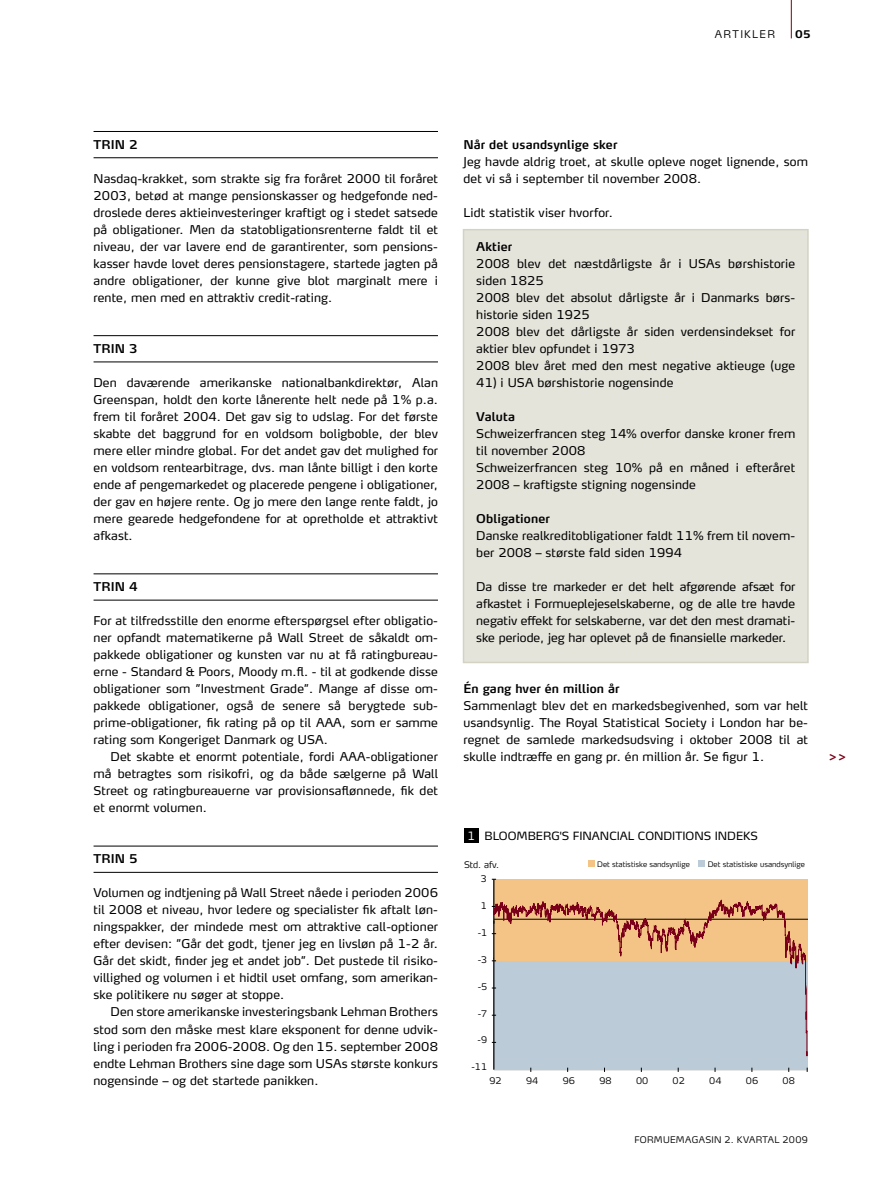
<style>
.page{position:relative;width:893px;height:1191px;background:#fff}
.page>*{position:absolute;margin:0;border:0;box-sizing:border-box;transform-origin:0 0}
.t1{font:12px/17px "Max TF";letter-spacing:.01em;color:#000;text-align:justify}
.t2{font:600 12px "Max TF";letter-spacing:.01em;color:#000}
.t3{font:700 12px "Max TF";color:#790018}
.t4{font:11.25px "Max TF";color:#000}
.t5{font:300 10.5px "Max TF";letter-spacing:.125em;color:#000}
.t6{font:700 10.5px "Max TF";color:#000}
.t7{font:300 9px "Max TF";letter-spacing:.025em;color:#000}
.t8{font:300 7.5px "Max TF";color:#000}
.s1{font-weight:300;color:#fff}
</style>
<div class="page">
<hr style="left:791px;top:0;width:1px;height:38px;background:#790018">
<div style="left:463px;top:229px;width:346px;height:434px;background:#e5e4db;border:2px solid #d3d2c4"></div>
<hr style="left:94px;top:131px;width:344px;height:1px;background:#000">
<hr style="left:94px;top:157px;width:344px;height:1px;background:#000">
<hr style="left:94px;top:335px;width:344px;height:1px;background:#000">
<hr style="left:94px;top:361px;width:344px;height:1px;background:#000">
<hr style="left:94px;top:573px;width:344px;height:1px;background:#000">
<hr style="left:94px;top:600px;width:344px;height:1px;background:#000">
<hr style="left:94px;top:845px;width:344px;height:1px;background:#000">
<hr style="left:94px;top:872px;width:344px;height:1px;background:#000">
<hr style="left:494px;top:1069px;width:314px;height:1px;background:#000">
<div style="left:494px;top:879px;width:314px;height:82px;background:#f3c486"></div>
<div style="left:494px;top:961px;width:314px;height:108px;background:#bbcbd7"></div>
<div style="left:464px;top:828px;width:14px;height:14px;background:#000"></div>
<hr style="left:494px;top:879px;width:1px;height:190px;background:#000">
<svg style="left:493px;top:893px;width:315px;height:163px"></svg>
<div style="left:588px;top:860px;width:6px;height:7px;background:#f3c486"></div>
<div style="left:698px;top:860px;width:7px;height:7px;background:#bbcbd7"></div>
<p class="t5" style="left:715px;top:28px;width:62px">artikler</p>
<p class="t6" style="left:795px;top:28px;width:17px">05</p>
<p class="t2" style="left:94px;top:137px;width:46px">Trin 2</p>
<p class="t1" style="left:94px;top:170px;width:346px">Nasdaq-krakket, som strakte sig fra foråret 2000 til foråret 2003, betød at mange pensionskasser og hedgefonde ned&shy;droslede deres aktieinvesteringer kraftigt og i stedet satsede på obligationer. Men da statobligationsrenterne faldt til et niveau, der var lavere end de garantirenter, som pensions&shy;kasser havde lovet deres pensionstagere, startede jagten på andre obligationer, der kunne give blot marginalt mere i rente, men med en attraktiv credit-rating.</p>
<p class="t2" style="left:94px;top:341px;width:46px">Trin 3</p>
<p class="t1" style="left:94px;top:374px;width:346px">Den daværende amerikanske nationalbankdirektør, Alan Greenspan, holdt den korte lånerente helt nede på 1% p.a. frem til foråret 2004. Det gav sig to udslag. For det første skabte det baggrund for en voldsom boligboble, der blev mere eller mindre global. For det andet gav det mulighed for en voldsom rentearbitrage, dvs. man lånte billigt i den korte ende af pengemarkedet og placerede pengene i obligationer, der gav en højere rente. Og jo mere den lange rente faldt, jo mere gearede hedgefondene for at opretholde et attraktivt afkast.</p>
<p class="t2" style="left:94px;top:579px;width:46px">Trin 4</p>
<p class="t1" style="left:94px;top:612px;width:346px">For at tilfredsstille den enorme efterspørgsel efter obligatio&shy;ner opfandt matematikerne på Wall Street de såkaldt om&shy;pakkede obligationer og kunsten var nu at få ratingbureau&shy;erne - Standard &amp; Poors, Moody m.fl. - til at godkende disse obligationer som ”Investment Grade”. Mange af disse om&shy;pakkede obligationer, også de senere så berygtede sub&shy;prime-obligationer, fik rating på op til AAA, som er samme rating som Kongeriget Danmark og USA.</p>
<p class="t1" style="left:94px;top:748px;width:346px;text-indent:17px">Det skabte et enormt potentiale, fordi AAA-obligationer må betragtes som risikofri, og da både sælgerne på Wall Street og ratingbureauerne var provisionsaflønnede, fik det et enormt volumen.</p>
<p class="t2" style="left:94px;top:851px;width:46px">Trin 5</p>
<p class="t1" style="left:94px;top:884px;width:346px">Volumen og indtjening på Wall Street nåede i perioden 2006 til 2008 et niveau, hvor ledere og specialister fik aftalt løn&shy;ningspakker, der mindede mest om attraktive call-optioner efter devisen: ”Går det godt, tjener jeg en livsløn på 1-2 år.<br>Går det skidt, finder jeg et andet job”. Det pustede til risiko&shy;villighed og volumen i et hidtil uset omfang, som amerikan&shy;ske politikere nu søger at stoppe.</p>
<p class="t1" style="left:94px;top:1003px;width:346px;text-indent:17px">Den store amerikanske investeringsbank Lehman Brothers stod som den måske mest klare eksponent for denne udvik&shy;ling i perioden fra 2006-2008. Og den 15. september 2008 endte Lehman Brothers sine dage som USAs største konkurs nogensinde – og det startede panikken.</p>
<p class="t2" style="left:463px;top:137px;width:155px">Når det usandsynlige sker</p>
<p class="t1" style="left:463px;top:153px;width:346px">Jeg havde aldrig troet, at skulle opleve noget lignende, som det vi så i september til november 2008.</p>
<p class="t1" style="left:463px;top:204px;width:151px">Lidt statistik viser hvorfor.</p>
<p class="t2" style="left:476px;top:239px;width:38px">Aktier</p>
<p class="t1" style="left:476px;top:255px;width:320px;text-align:left">2008 blev det næstdårligste år i USAs børshistorie siden 1825<br>2008 blev det absolut dårligste år i Danmarks børs&shy;historie siden 1925<br>2008 blev det dårligste år siden verdensindekset for aktier blev opfundet i 1973<br>2008 blev året med den mest negative aktieuge (uge</p>
<p class="t1" style="left:476px;top:374px;width:199px">41) i USA børshistorie nogensinde</p>
<p class="t2" style="left:476px;top:409px;width:40px">Valuta</p>
<p class="t1" style="left:476px;top:425px;width:320px;text-align:left">Schweizerfrancen steg 14% overfor danske kroner frem til november 2008<br>Schweizerfrancen steg 10% på en måned i efteråret 2008 – kraftigste stigning nogensinde</p>
<p class="t2" style="left:476px;top:511px;width:75px">Obligationer</p>
<p class="t1" style="left:476px;top:527px;width:320px">Danske realkreditobligationer faldt 11% frem til novem&shy;ber 2008 – største fald siden 1994</p>
<p class="t1" style="left:476px;top:578px;width:320px">Da disse tre markeder er det helt afgørende afsæt for afkastet i Formueplejeselskaberne, og de alle tre havde negativ effekt for selskaberne, var det den mest dramati&shy;ske periode, jeg har oplevet på de finansielle markeder.</p>
<p class="t2" style="left:463px;top:681px;width:157px">Én gang hver én million år</p>
<p class="t1" style="left:463px;top:697px;width:346px">Sammenlagt blev det en markedsbegivenhed, som var helt usandsynlig. The Royal Statistical Society i London har be&shy;regnet de samlede markedsudsving i oktober 2008 til at skulle indtræffe en gang pr. én million år. Se figur 1.</p>
<p class="t3" style="left:829px;top:749px;width:18px">&gt;&gt;</p>
<p class="t4" style="left:468px;top:829px;width:292px"><span class="s1">1</span> BLOOMBERG'S FINANCIAL CONDITIONS INDEKS</p>
<p class="t7" style="left:464px;top:859px;width:36px">Std. afv.</p>
<p class="t7" style="left:481px;top:900px;width:8px">1</p>
<p class="t7" style="left:478px;top:927px;width:11px">-1</p>
<p class="t7" style="left:478px;top:954px;width:11px">-3</p>
<p class="t7" style="left:478px;top:980px;width:11px">-5</p>
<p class="t7" style="left:478px;top:1007px;width:11px">-7</p>
<p class="t7" style="left:481px;top:873px;width:8px">3</p>
<p class="t7" style="left:478px;top:1034px;width:11px">-9</p>
<p class="t7" style="left:471px;top:1061px;width:17px">-11</p>
<p class="t8" style="left:597px;top:860px;width:94px">Det statistiske sandsynlige</p>
<p class="t8" style="left:708px;top:860px;width:98px">Det statistiske usandsynlige</p>
<p class="t7" style="left:489px;top:1074px;width:14px">92</p>
<p class="t7" style="left:526px;top:1074px;width:14px">94</p>
<p class="t7" style="left:563px;top:1074px;width:14px">96</p>
<p class="t7" style="left:599px;top:1074px;width:14px">98</p>
<p class="t7" style="left:636px;top:1074px;width:14px">00</p>
<p class="t7" style="left:673px;top:1074px;width:14px">02</p>
<p class="t7" style="left:709px;top:1074px;width:14px">04</p>
<p class="t7" style="left:746px;top:1074px;width:14px">06</p>
<p class="t7" style="left:782px;top:1074px;width:14px">08</p>
<p class="t7" style="left:634px;top:1134px;width:175px">Formuemagasin 2. kvartal 2009</p>
</div>
